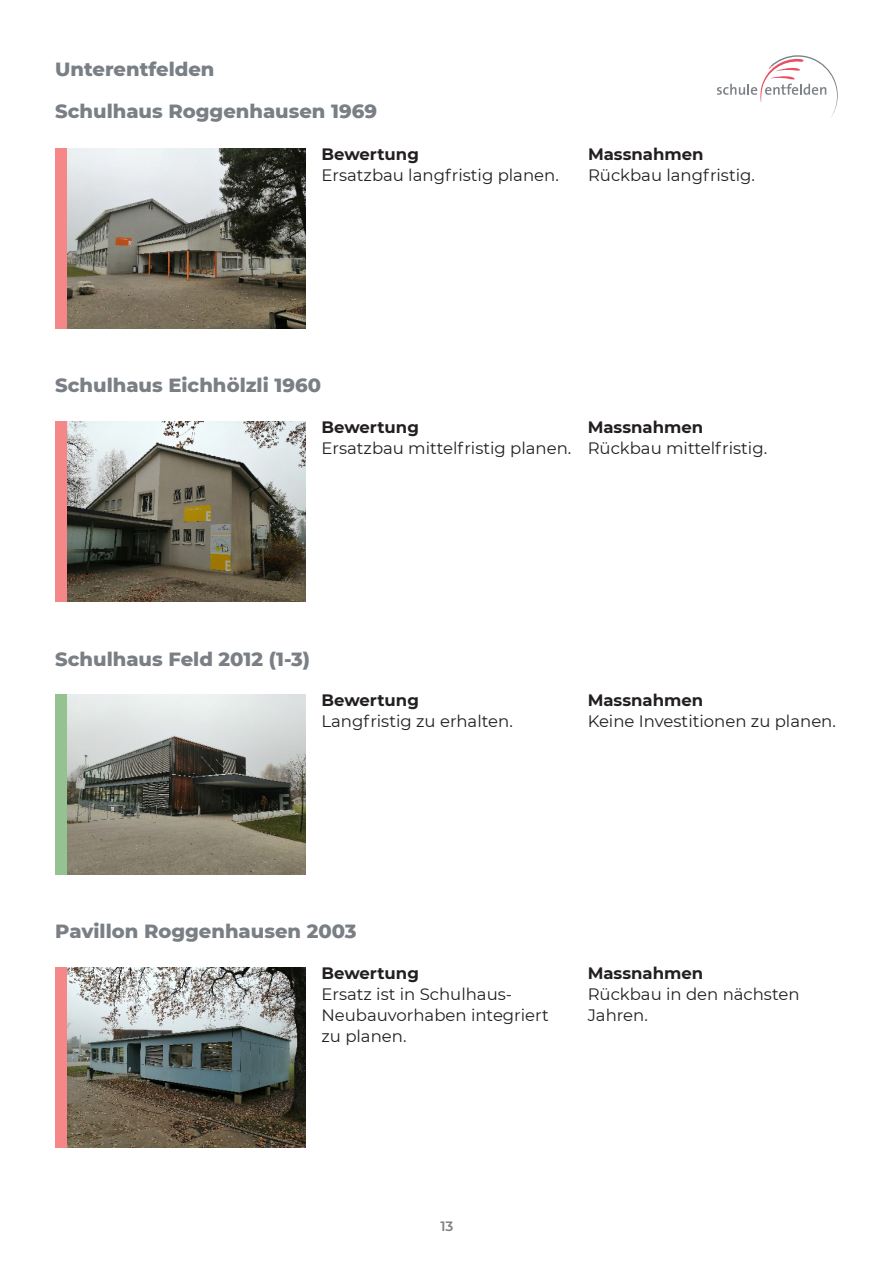
<style>
.page{position:relative;width:893px;height:1263px;background:#fff}
.page>*{position:absolute;margin:0;border:0;box-sizing:border-box;transform-origin:0 0}
.t1{font:800 19.5px/42px "Montserrat";color:#797f84}
.t2{font:16.5px/21px "Montserrat";color:#231f20}
.t3{font:700 16.5px "Montserrat";color:#231f20}
.t4{font:600 13.5px "Montserrat";color:#797f84}
</style>
<div class="page">
<svg style="left:717px;top:55px;width:121px;height:62px"></svg>
<img style="left:67px;top:421px;width:238px;height:180px">
<div style="left:55px;top:422px;width:12px;height:180px;background:#f68788"></div>
<img style="left:67px;top:149px;width:238px;height:180px">
<div style="left:55px;top:149px;width:12px;height:180px;background:#f68788"></div>
<img style="left:67px;top:967px;width:238px;height:180px">
<div style="left:55px;top:967px;width:12px;height:180px;background:#f68788"></div>
<img style="left:67px;top:694px;width:238px;height:181px">
<div style="left:55px;top:694px;width:12px;height:180px;background:#94c391"></div>
<p class="t1" style="left:55px;top:47px;width:323px">Unterentfelden<br>Schulhaus Roggenhausen 1969</p>
<p class="t3" style="left:321px;top:143px;width:99px">Bewertung</p>
<p class="t2" style="left:321px;top:164px;width:239px">Ersatzbau langfristig planen.</p>
<p class="t3" style="left:588px;top:143px;width:117px">Massnahmen</p>
<p class="t2" style="left:588px;top:164px;width:168px">Rückbau langfristig.</p>
<p class="t1" style="left:55px;top:363px;width:267px">Schulhaus Eichhölzli 1960</p>
<p class="t3" style="left:321px;top:416px;width:99px">Bewertung</p>
<p class="t2" style="left:321px;top:437px;width:251px">Ersatzbau mittelfristig planen.</p>
<p class="t3" style="left:588px;top:416px;width:117px">Massnahmen</p>
<p class="t2" style="left:588px;top:437px;width:181px">Rückbau mittelfristig.</p>
<p class="t1" style="left:55px;top:636px;width:256px">Schulhaus Feld 2012 (1-3)</p>
<p class="t3" style="left:321px;top:689px;width:99px">Bewertung</p>
<p class="t2" style="left:321px;top:710px;width:193px">Langfristig zu erhalten.</p>
<p class="t3" style="left:588px;top:689px;width:117px">Massnahmen</p>
<p class="t2" style="left:588px;top:710px;width:250px">Keine Investitionen zu planen.</p>
<p class="t1" style="left:55px;top:909px;width:303px">Pavillon Roggenhausen 2003</p>
<p class="t3" style="left:321px;top:962px;width:99px">Bewertung</p>
<p class="t2" style="left:321px;top:983px;width:229px">Ersatz ist in Schulhaus-<br>Neubauvorhaben integriert zu planen.</p>
<p class="t3" style="left:588px;top:962px;width:117px">Massnahmen</p>
<p class="t2" style="left:588px;top:983px;width:213px">Rückbau in den nächsten<br>Jahren.</p>
<p class="t4" style="left:440px;top:1217px;width:14px">13</p>
</div>
